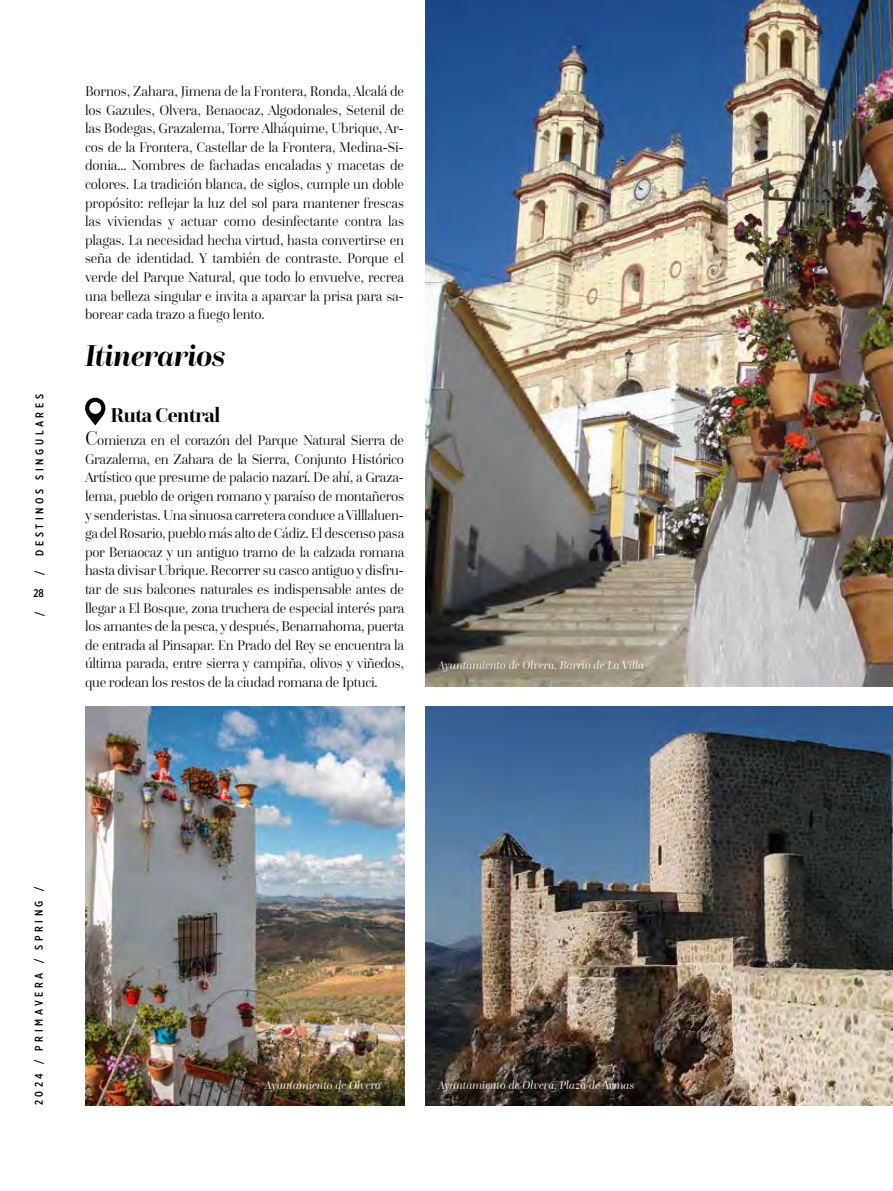
<style>
.page{position:relative;width:893px;height:1191px;background:#fff}
.page>*{position:absolute;margin:0;border:0;box-sizing:border-box;transform-origin:0 0}
.t1{font:italic 700 31.5px "Questa Grande";letter-spacing:-.01em;color:#000;scale:.96 1}
.t2{font:700 21px "Questa Grande";letter-spacing:-.02em;color:#000}
.t3{font:300 14.7px/18.6px "Questa Grande";letter-spacing:-.02em;color:#000;text-align:justify}
.t4{font:italic 300 12px "Questa Grande";color:#fff}
.t5{font:500 11.25px "Gotham X Narrow";letter-spacing:.32em;color:#000}
.s1{font-size:21px}
</style>
<div class="page">
<img style="left:426px;top:706px;width:467px;height:399px">
<img style="left:425px;top:0;width:468px;height:687px">
<img style="left:85px;top:706px;width:319px;height:399px">
<svg style="left:85px;top:398px;width:21px;height:27px"></svg>
<div style="left:89px;top:402px;width:12px;height:12px;background:#fff;border-radius:50%"></div>
<p class="t5" style="left:33px;top:555px;width:162px;rotate:-90deg">DESTINOS SINGULARES</p>
<p class="t5" style="left:33px;top:575px;width:6px;rotate:-90deg">/</p>
<p class="t5" style="left:33px;top:586px;width:12px">28</p>
<p class="t5" style="left:33px;top:616px;width:6px;rotate:-90deg">/</p>
<p class="t3" style="left:85px;top:82px;width:321px">Bornos, Zahara, Jimena de la Frontera, Ronda, Alcalá de los Gazules, Olvera, Benaocaz, Algodonales, Setenil de las Bodegas, Grazalema, Torre Alháquime, Ubrique, Ar&shy;cos de la Frontera, Castellar de la Frontera, Medina-Si&shy;donia... Nombres de fachadas encaladas y macetas de colores. La tradición blanca, de siglos, cumple un doble propósito: reflejar la luz del sol para mantener frescas las viviendas y actuar como desinfectante contra las plagas. La necesidad hecha virtud, hasta convertirse en seña de identidad. Y también de contraste. Porque el verde del Parque Natural, que todo lo envuelve, recrea una belleza singular e invita a aparcar la prisa para sa&shy;borear cada trazo a fuego lento.</p>
<h1 class="t1" style="left:85px;top:336px;width:148px">Itinerarios</h1>
<h2 class="t2" style="left:111px;top:402px;width:111px">Ruta Central</h2>
<p class="t3" style="left:85px;top:431px;width:321px"><span class="s1">C</span>omienza en el corazón del Parque Natural Sierra de Grazalema, en Zahara de la Sierra, Conjunto Histórico Artístico que presume de palacio nazarí. De ahí, a Graza&shy;lema, pueblo de origen romano y paraíso de montañeros y senderistas. Una sinuosa carretera conduce a Villlaluen&shy;ga del Rosario, pueblo más alto de Cádiz. El descenso pasa por Benaocaz y un antiguo tramo de la calzada romana hasta divisar Ubrique. Recorrer su casco antiguo y disfru&shy;tar de sus balcones naturales es indispensable antes de llegar a El Bosque, zona truchera de especial interés para los amantes de la pesca, y después, Benamahoma, puerta de entrada al Pinsapar. En Prado del Rey se encuentra la última parada, entre sierra y campiña, olivos y viñedos, que rodean los restos de la ciudad romana de Iptuci.</p>
<p class="t4" style="left:438px;top:658px;width:208px">Ayuntamiento de Olvera. Barrio de La Villa</p>
<p class="t5" style="left:32px;top:1105px;width:220px;rotate:-90deg">2024 / PRIMAVERA / SPRING /</p>
<p class="t4" style="left:265px;top:1077px;width:118px">Ayuntamiento de Olvera</p>
<p class="t4" style="left:438px;top:1077px;width:198px">Ayuntamiento de Olvera. Plaza de Armas</p>
</div>
